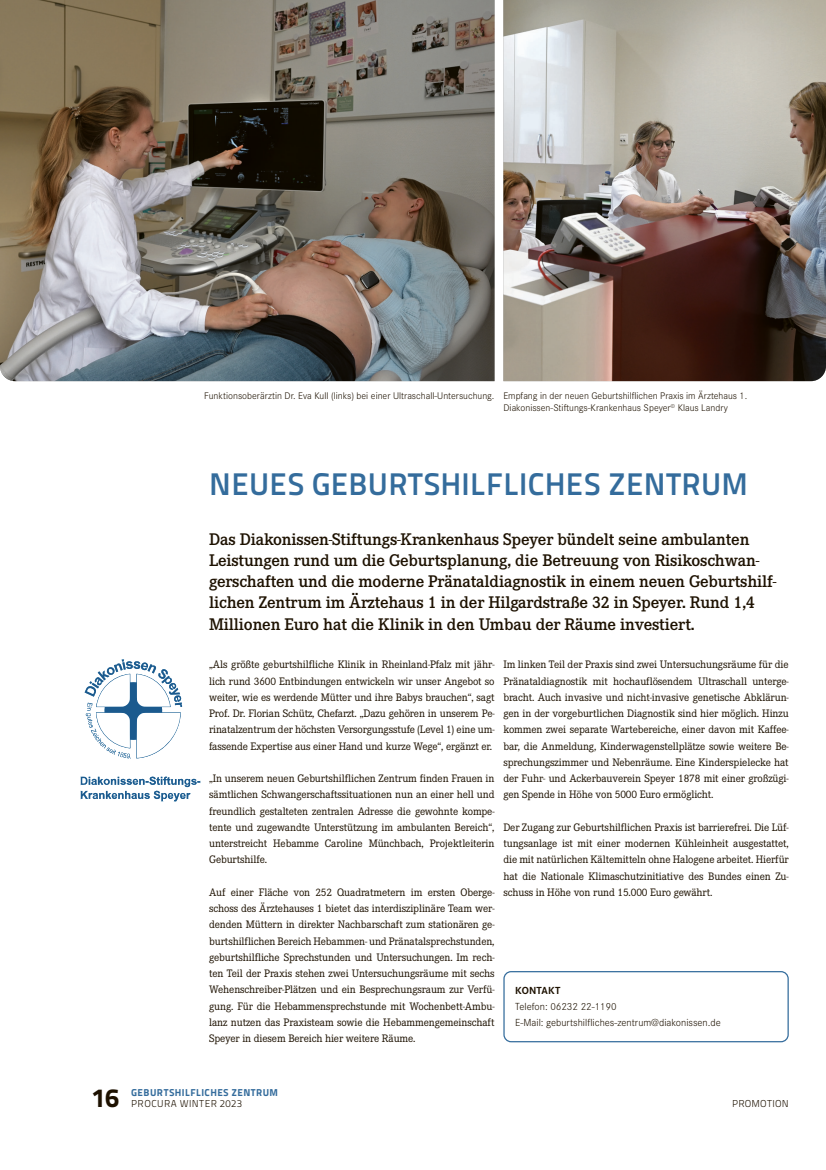
<style>
.page{position:relative;width:826px;height:1170px;background:#fff}
.page>*{position:absolute;margin:0;border:0;box-sizing:border-box;transform-origin:0 0}
.t1{font:31.25px "Titillium Maps 26 L 750 wt";letter-spacing:.01em;color:#346c9c}
.t2{font:26.25px "Titillium Maps 26 L 999 wt";color:#1d1100}
.t3{font:600 17.5px/21.2px "Corporate E";letter-spacing:-.01em;color:#1d1100}
.t4{font:11.25px/16.2px "Corporate E";letter-spacing:-.01em;color:#1d1100;text-align:justify}
.t5{font:300 10.62px/16.2px "Corporate S Pro";color:#1d1100}
.t6{font:700 10.62px "Corporate S";letter-spacing:.02em;color:#1d1100}
.t7{font:300 10px/12.5px "Corporate S Pro";color:#1d1100}
.t8{font:10px "Titillium Maps 26 L 250 wt";letter-spacing:.035em;color:#1d1100}
.t9{font:10px "Titillium Maps 26 L 999 wt";letter-spacing:.04em;color:#346c9c}
</style>
<div class="page">
<img style="left:0;top:0;width:494px;height:381px">
<img style="left:503px;top:0;width:323px;height:381px">
<svg style="left:81px;top:659px;width:119px;height:142px"></svg>
<div style="left:503px;top:970px;width:285px;height:72px;border:1px solid #346c9c;border-radius:7px"></div>
<p class="t7" style="left:503px;top:388px;width:245px;text-indent:-299px">Funktionsoberärztin Dr. Eva Kull (links) bei einer Ultraschall-Untersuchung. Empfang in der neuen Geburtshilflichen Praxis im Ärztehaus 1.<br>Diakonissen-Stiftungs-Krankenhaus Speyer<sup>©</sup> Klaus Landry</p>
<h1 class="t1" style="left:209px;top:460px;width:540px">NEUES GEBURTSHILFLICHES ZENTRUM</h1>
<p class="t3" style="left:209px;top:528px;width:569px">Das Diakonissen-Stiftungs-Krankenhaus Speyer bündelt seine ambulanten Leistungen rund um die Geburtsplanung, die Betreuung von Risikoschwan&shy;gerschaften und die moderne Pränataldiagnostik in einem neuen Geburtshilf&shy;lichen Zentrum im Ärztehaus 1 in der Hilgardstraße 32 in Speyer. Rund 1,4<br>Millionen Euro hat die Klinik in den Umbau der Räume investiert.</p>
<p class="t4" style="left:209px;top:656px;width:287px">„Als größte geburtshilfliche Klinik in Rheinland-Pfalz mit jähr&shy;lich rund 3600 Entbindungen entwickeln wir unser Angebot so weiter, wie es werdende Mütter und ihre Babys brauchen“, sagt Prof. Dr. Florian Schütz, Chefarzt. „Dazu gehören in unserem Pe&shy;rinatalzentrum der höchsten Versorgungsstufe (Level 1) eine um&shy;fassende Expertise aus einer Hand und kurze Wege“, ergänzt er.</p>
<p class="t4" style="left:209px;top:770px;width:287px">„In unserem neuen Geburtshilflichen Zentrum finden Frauen in sämtlichen Schwangerschaftssituationen nun an einer hell und freundlich gestalteten zentralen Adresse die gewohnte kompe&shy;tente und zugewandte Unterstützung im ambulanten Bereich“, unterstreicht Hebamme Caroline Münchbach, Projektleiterin Geburtshilfe.</p>
<p class="t4" style="left:209px;top:884px;width:287px">Auf einer Fläche von 252 Quadratmetern im ersten Oberge&shy;schoss des Ärztehauses 1 bietet das interdisziplinäre Team wer&shy;denden Müttern in direkter Nachbarschaft zum stationären ge&shy;burtshilflichen Bereich Hebammen- und Pränatalsprechstunden, geburtshilfliche Sprechstunden und Untersuchungen. Im rech&shy;ten Teil der Praxis stehen zwei Untersuchungsräume mit sechs Wehenschreiber-Plätzen und ein Besprechungsraum zur Verfü&shy;gung. Für die Hebammensprechstunde mit Wochenbett-Ambu&shy;lanz nutzen das Praxisteam sowie die Hebammengemeinschaft Speyer in diesem Bereich hier weitere Räume.</p>
<p class="t4" style="left:503px;top:656px;width:287px">Im linken Teil der Praxis sind zwei Untersuchungsräume für die Pränataldiagnostik mit hochauflösendem Ultraschall unterge&shy;bracht. Auch invasive und nicht-invasive genetische Abklärun&shy;gen in der vorgeburtlichen Diagnostik sind hier möglich. Hinzu kommen zwei separate Wartebereiche, einer davon mit Kaffee&shy;bar, die Anmeldung, Kinderwagenstellplätze sowie weitere Be&shy;sprechungszimmer und Nebenräume. Eine Kinderspielecke hat der Fuhr- und Ackerbauverein Speyer 1878 mit einer großzügi&shy;gen Spende in Höhe von 5000 Euro ermöglicht.</p>
<p class="t4" style="left:503px;top:819px;width:287px">Der Zugang zur Geburtshilflichen Praxis ist barrierefrei. Die Lüf&shy;tungsanlage ist mit einer modernen Kühleinheit ausgestattet, die mit natürlichen Kältemitteln ohne Halogene arbeitet. Hierfür hat die Nationale Klimaschutzinitiative des Bundes einen Zu&shy;schuss in Höhe von rund 15.000 Euro gewährt.</p>
<p class="t6" style="left:515px;top:982px;width:47px">KONTAKT</p>
<p class="t5" style="left:515px;top:997px;width:207px">Telefon: 06232 22-1190<br>E-Mail: geburtshilfliches-zentrum@diakonissen.de</p>
<p class="t9" style="left:131px;top:1084px;width:148px">GEBURTSHILFLICHES ZENTRUM</p>
<h2 class="t2" style="left:92px;top:1077px;width:28px">16</h2>
<p class="t8" style="left:131px;top:1096px;width:112px">PROCURA WINTER 2023</p>
<p class="t8" style="left:732px;top:1096px;width:58px">PROMOTION</p>
</div>
